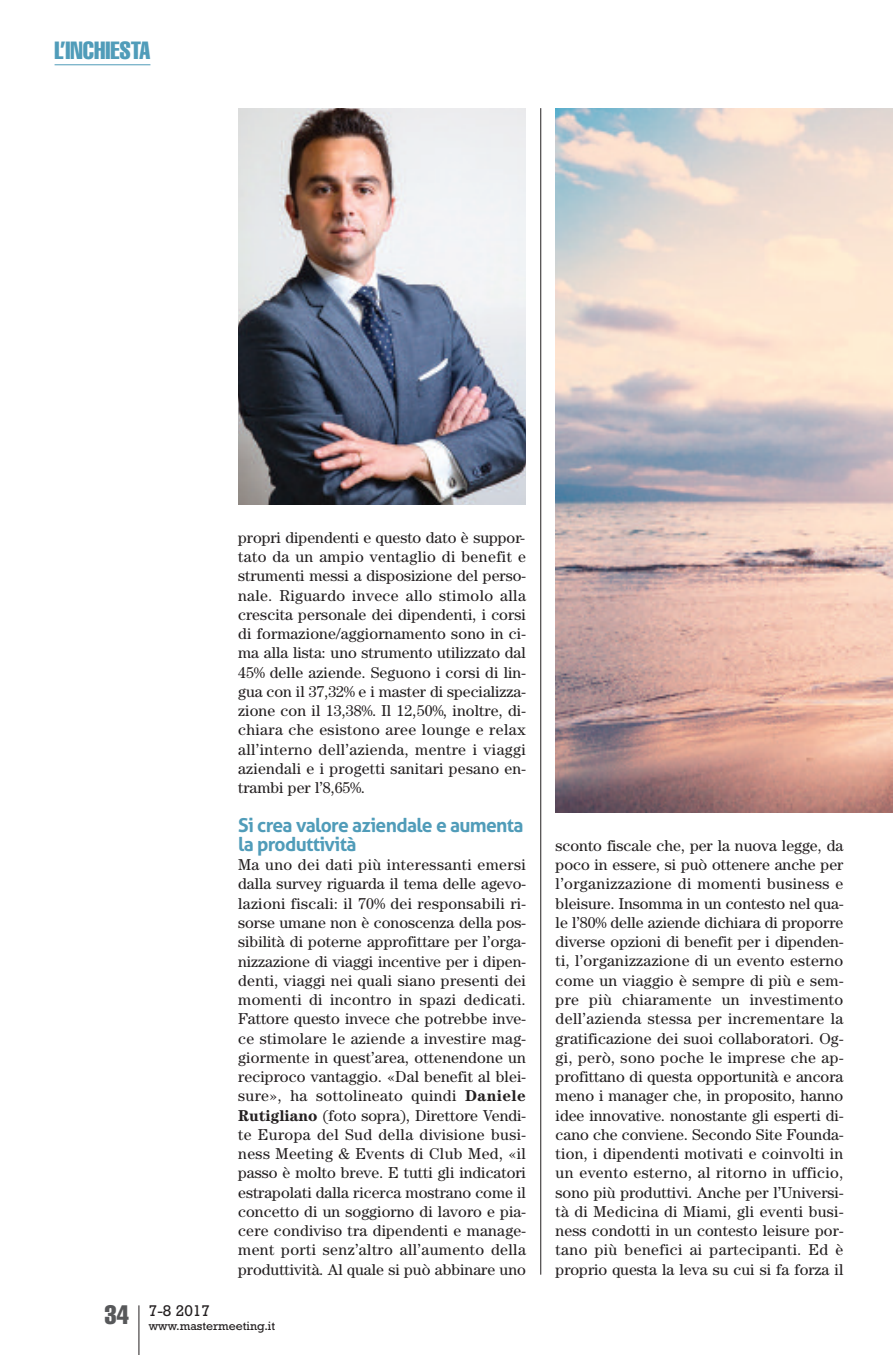
<style>
.page{position:relative;width:893px;height:1355px;background:#fff}
.page>*{position:absolute;margin:0;border:0;box-sizing:border-box;transform-origin:0 0}
.t1{font:extra-condensed 24.5px "Helvetica";color:#509cb9}
.t2{font:700 19.25px/19.2px "Aller";letter-spacing:-.035em;color:#509cb9}
.t3{font:15.75px/19.2px "Century";color:#231f20;text-align:justify}
.t4{font:15.75px "Rockwell";color:#231f20}
.t5{font:12.25px "Rockwell";color:#231f20}
.s1{font-weight:700}
</style>
<div class="page">
<img style="left:556px;top:108px;width:337px;height:704px">
<hr style="left:138px;top:1305px;width:1px;height:49px;background:#231f20">
<hr style="left:55px;top:64px;width:95px;height:1px;background:#509cb9">
<hr style="left:540px;top:108px;width:1px;height:1166px;background:#231f20">
<img style="left:238px;top:108px;width:288px;height:396px">
<h1 class="t1" style="left:55px;top:42px;width:97px">L’INCHIESTA</h1>
<p class="t3" style="left:238px;top:529px;width:289px">propri dipendenti e questo dato è suppor&shy;tato da un ampio ventaglio di benefit e strumenti messi a disposizione del perso&shy;nale. Riguardo invece allo stimolo alla crescita personale dei dipendenti, i corsi di formazione/aggiornamento sono in ci&shy;ma alla lista: uno strumento utilizzato dal 45% delle aziende. Seguono i corsi di lin&shy;gua con il 37,32% e i master di specializza&shy;zione con il 13,38%. Il 12,50%, inoltre, di&shy;chiara che esistono aree lounge e relax all’interno dell’azienda, mentre i viaggi aziendali e i progetti sanitari pesano en&shy;trambi per l’8,65%.</p>
<p class="t2" style="left:238px;top:815px;width:287px">Si crea valore aziendale e aumenta la produttività</p>
<p class="t3" style="left:238px;top:856px;width:289px">Ma uno dei dati più interessanti emersi dalla survey riguarda il tema delle agevo&shy;lazioni fiscali: il 70% dei responsabili ri&shy;sorse umane non è conoscenza della pos&shy;sibilità di poterne approfittare per l’orga&shy;nizzazione di viaggi incentive per i dipen&shy;denti, viaggi nei quali siano presenti dei momenti di incontro in spazi dedicati.<br>Fattore questo invece che potrebbe inve&shy;ce stimolare le aziende a investire mag&shy;giormente in quest’area, ottenendone un reciproco vantaggio. «Dal benefit al blei&shy;sure», ha sottolineato quindi <span class="s1">Daniele Rutigliano</span> (foto sopra), Direttore Vendi&shy;te Europa del Sud della divisione busi&shy;ness Meeting &amp; Events di Club Med, «il passo è molto breve. E tutti gli indicatori estrapolati dalla ricerca mostrano come il concetto di un soggiorno di lavoro e pia&shy;cere condiviso tra dipendenti e manage&shy;ment porti senz’altro all’aumento della produttività. Al quale si può abbinare uno</p>
<p class="t5" style="left:105px;top:1321px;width:172px"><sup>34</sup> www.mastermeeting.it</p>
<p class="t4" style="left:149px;top:1305px;width:63px">7-8 2017</p>
<p class="t3" style="left:556px;top:837px;width:289px">sconto fiscale che, per la nuova legge, da poco in essere, si può ottenere anche per l’organizzazione di momenti business e bleisure. Insomma in un contesto nel qua&shy;le l’80% delle aziende dichiara di proporre diverse opzioni di benefit per i dipenden&shy;ti, l’organizzazione di un evento esterno come un viaggio è sempre di più e sem&shy;pre più chiaramente un investimento dell’azienda stessa per incrementare la gratificazione dei suoi collaboratori. Og&shy;gi, però, sono poche le imprese che ap&shy;profittano di questa opportunità e ancora meno i manager che, in proposito, hanno idee innovative. nonostante gli esperti di&shy;cano che conviene. Secondo Site Founda&shy;tion, i dipendenti motivati e coinvolti in un evento esterno, al ritorno in ufficio, sono più produttivi. Anche per l’Universi&shy;tà di Medicina di Miami, gli eventi busi&shy;ness condotti in un contesto leisure por&shy;tano più benefici ai partecipanti. Ed è proprio questa la leva su cui si fa forza il</p>
</div>
